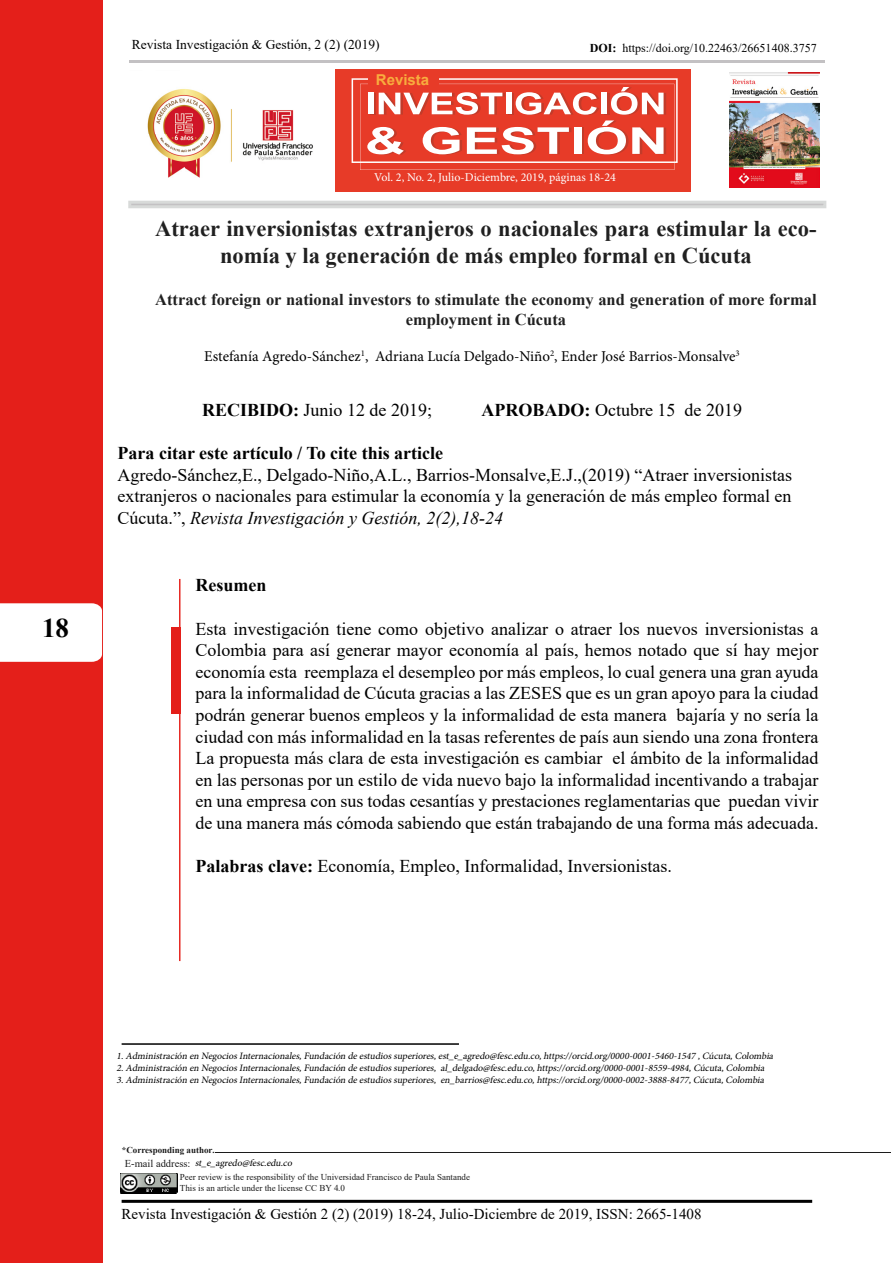
<style>
.page{position:relative;width:893px;height:1263px;background:#fff}
.page>*{position:absolute;margin:0;border:0;box-sizing:border-box;transform-origin:0 0}
.t1{font:700 27px "Times New Roman";color:#000}
.t2{font:700 22.5px/27px "Times New Roman";color:#202020;text-align:center}
.t3{font:18px/21.6px "Times New Roman";color:#000;text-align:justify}
.t4{font:700 18px "Times New Roman";color:#000}
.t5{font:700 16.5px/19.8px "Times New Roman";color:#202020;text-align:center}
.t6{font:15px "Times New Roman";color:#000}
.t7{font:15px "Minion Pro";color:#000}
.t8{font:700 15px "Arial";color:#f8ad3e}
.t9{font:13.5px "Times New Roman";color:#000}
.t10{font:12px "Minion Pro";color:#fff}
.t11{font:12px "Times New Roman";color:#000}
.t12{font:italic 9.75px/11.7px "Minion Pro";letter-spacing:-.01em;color:#000}
.t13{font:9px/10.8px "Times New Roman";color:#1c1c1c}
.t14{font:700 9px "Times New Roman";color:#1c1c1c}
.s1{font-weight:700}
.s2{font-style:italic}
.s3{font-family:"Times New Roman";font-style:normal;font-size:10.5px;color:#1c1c1c}
</style>
<div class="page">
<div style="left:0;top:0;width:102px;height:1263px;background:#e41f1a"></div>
<hr style="left:179px;top:579px;width:1px;height:382px;background:#e62a24">
<div style="left:171px;top:627px;width:9px;height:86px;background:#e41f1a"></div>
<hr style="left:122px;top:1200px;width:690px;height:3px;background:#000">
<div style="left:0;top:603px;width:102px;height:59px;background:#fff"></div>
<hr style="left:122px;top:1043px;width:337px;height:2px;background:#000">
<hr style="left:215px;top:1152px;width:676px;height:1px;background:#1c1c1c">
<img style="left:120px;top:1173px;width:57px;height:20px">
<div style="left:335px;top:70px;width:356px;height:122px;background:#e73b28"></div>
<svg style="left:352px;top:78px;width:326px;height:92px"></svg>
<hr style="left:130px;top:60px;width:695px;height:2px;background:#c3c1c3">
<svg style="left:128px;top:201px;width:698px;height:7px;background:#d3d4d3"></svg>
<img style="left:730px;top:73px;width:89px;height:114px">
<img style="left:147px;top:89px;width:166px;height:89px">
<h1 class="t1" style="left:42px;top:608px;width:28px">18</h1>
<p class="t9" style="left:132px;top:35px;width:249px">Revista Investigación &amp; Gestión, 2 (2) (2019)</p>
<p class="t8" style="left:376px;top:69px;width:55px">Revista</p>
<p class="t11" style="left:590px;top:39px;width:228px"><span class="s1">DOI:</span> https://doi.org/10.22463/26651408.3757</p>
<p class="t10" style="left:374px;top:169px;width:243px">Vol. 2, No. 2, Julio-Diciembre, 2019, páginas 18-24</p>
<p class="t2" style="left:155px;top:215px;width:663px">Atraer inversionistas extranjeros o nacionales para estimular la eco&shy;nomía y la generación de más empleo formal en Cúcuta</p>
<p class="t5" style="left:155px;top:289px;width:663px">Attract foreign or national investors to stimulate the economy and generation of more formal employment in Cúcuta</p>
<p class="t7" style="left:204px;top:346px;width:537px">Estefanía Agredo-Sánchez<sup>1</sup>, Adriana Lucía Delgado-Niño<sup>2</sup>, Ender José Barrios-Monsalve<sup>3</sup></p>
<p class="t3" style="left:202px;top:398px;width:232px"><span class="s1">RECIBIDO:</span> Junio 12 de 2019;</p>
<p class="t3" style="left:482px;top:398px;width:262px"><span class="s1">APROBADO:</span> Octubre 15 de 2019</p>
<p class="t4" style="left:118px;top:440px;width:327px">Para citar este artículo / To cite this article</p>
<p class="t3" style="left:118px;top:463px;width:676px">Agredo-Sánchez,E., Delgado-Niño,A.L., Barrios-Monsalve,E.J.,(2019) “Atraer inversionistas extranjeros o nacionales para estimular la economía y la generación de más empleo formal en Cúcuta.”, <span class="s2">Revista Investigación y Gestión, 2(2),18-24</span></p>
<p class="t4" style="left:196px;top:572px;width:72px">Resumen</p>
<p class="t3" style="left:196px;top:617px;width:624px">Esta investigación tiene como objetivo analizar o atraer los nuevos inversionistas a Colombia para así generar mayor economía al país, hemos notado que sí hay mejor economía esta reemplaza el desempleo por más empleos, lo cual genera una gran ayuda para la informalidad de Cúcuta gracias a las ZESES que es un gran apoyo para la ciudad podrán generar buenos empleos y la informalidad de esta manera bajaría y no sería la ciudad con más informalidad en la tasas referentes de país aun siendo una zona frontera La propuesta más clara de esta investigación es cambiar el ámbito de la informalidad en las personas por un estilo de vida nuevo bajo la informalidad incentivando a trabajar en una empresa con sus todas cesantías y prestaciones reglamentarias que puedan vivir de una manera más cómoda sabiendo que están trabajando de una forma más adecuada.</p>
<p class="t3" style="left:196px;top:855px;width:478px"><span class="s1">Palabras clave:</span> Economía, Empleo, Informalidad, Inversionistas.</p>
<p class="t12" style="left:117px;top:1050px;width:661px">1.Administración en NegociosInternacionales,Fundación deestudiossuperiores,est_e_agredo@fesc.edu.co,https://orcid.org/0000-0001-5460-1547 ,Cúcuta,Colombia<br>2.Administración en NegociosInternacionales,Fundación deestudiossuperiores, al_delgado@fesc.edu.co,https://orcid.org/0000-0001-8559-4984,Cúcuta,Colombia<br>3.Administración en NegociosInternacionales,Fundación deestudiossuperiores, en_barrios@fesc.edu.co,https://orcid.org/0000-0002-3888-8477,Cúcuta,Colombia</p>
<p class="t14" style="left:122px;top:1143px;width:94px">*Corresponding author.</p>
<p class="t12" style="left:125px;top:1157px;width:171px"><span class="s3">E - m a i l a d dr e s s :</span> st_e_agredo@fesc.edu.co</p>
<p class="t13" style="left:180px;top:1171px;width:292px">Peer review is the responsibility of the Universidad Francisco de Paula Santande<br>This is an article under the license CC BY 4.0</p>
<p class="t6" style="left:122px;top:1204px;width:581px">Revista Investigación &amp; Gestión 2 (2) (2019) 18-24, Julio-Diciembre de 2019, ISSN: 2665-1408</p>
</div>
